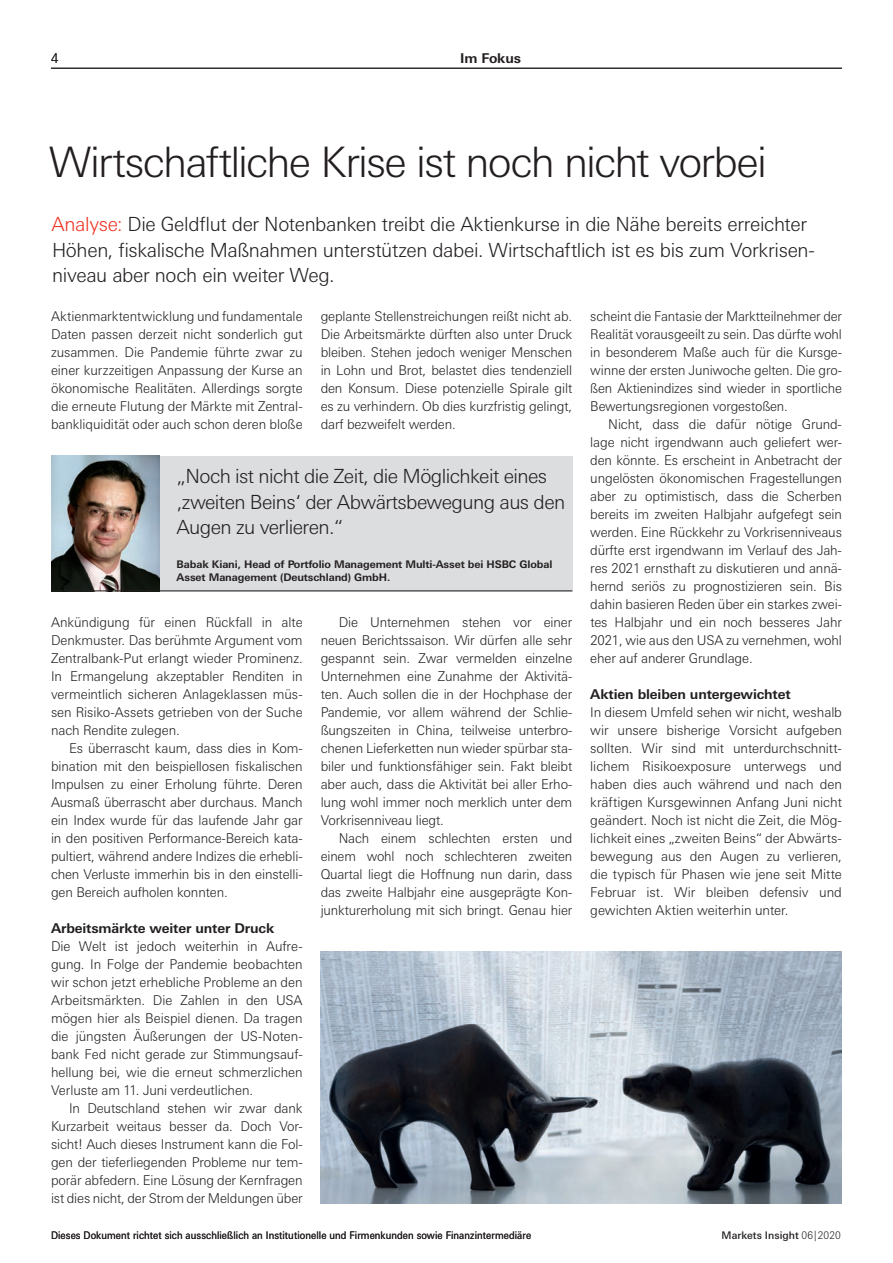
<style>
.page{position:relative;width:893px;height:1263px;background:#fff}
.page>*{position:absolute;margin:0;border:0;box-sizing:border-box;transform-origin:0 0}
.t1{font:300 42px "Univers Nextfor HSBC";letter-spacing:-.04em;color:#231f20}
.t2{font:300 19.5px/25.5px "Univers Nextfor HSBC";letter-spacing:-.025em;color:#231f20}
.t3{font:300 13.5px/18px "Univers Nextfor HSBC";letter-spacing:-.01em;color:#231f20;text-align:justify}
.t4{font:300 13.5px/18px "Univers Nextfor HSBC";letter-spacing:-.01em;color:#231f20;text-align:justify;scale:.96 1}
.t5{font:700 13.5px "Univers Nextfor HSBC";letter-spacing:-.01em;color:#231f20}
.t6{font:10.5px "Univers Nextfor HSBC";letter-spacing:.01em;color:#231f20;scale:.9 1}
.t7{font:700 10.5px/13.5px "Univers Nextfor HSBC";letter-spacing:-.01em;color:#231f20}
.t8{font:500 10.5px "Univers Nextfor HSBC";letter-spacing:.005em;color:#231f20}
.s1{color:#ef3122}
.s2{font-weight:300}
</style>
<div class="page">
<div style="left:51px;top:456px;width:521px;height:135px;background:#dcdddf"></div>
<hr style="left:51px;top:68px;width:791px;height:1px;background:#231f20">
<img style="left:51px;top:456px;width:108px;height:135px">
<hr style="left:51px;top:591px;width:521px;height:1px;background:#231f20">
<img style="left:321px;top:951px;width:521px;height:252px">
<p class="t3" style="left:51px;top:48px;width:9px">4</p>
<p class="t5" style="left:460px;top:49px;width:62px">Im Fokus</p>
<h1 class="t1" style="left:49px;top:132px;width:720px">Wirtschaftliche Krise ist noch nicht vorbei</h1>
<h2 class="t2" style="left:51px;top:210px;width:764px"><span class="s1">Analyse:</span> Die Geldflut der Notenbanken treibt die Aktienkurse in die Nähe bereits erreichter<br>Höhen, fiskalische Maßnahmen unterstützen dabei. Wirtschaftlich ist es bis zum Vorkrisen&shy;niveau aber noch ein weiter Weg.</h2>
<p class="t3" style="left:51px;top:306px;width:253px">Aktienmarktentwicklung und fundamentale Daten passen derzeit nicht sonderlich gut zusammen. Die Pandemie führte zwar zu einer kurzzeitigen Anpassung der Kurse an ökonomische Realitäten. Allerdings sorgte die erneute Flutung der Märkte mit Zentral&shy;bankliquidität oder auch schon deren bloße</p>
<p class="t3" style="left:321px;top:306px;width:253px">geplante Stellenstreichungen reißt nicht ab.<br>Die Arbeitsmärkte dürften also unter Druck bleiben. Stehen jedoch weniger Menschen in Lohn und Brot, belastet dies tendenziell den Konsum. Diese potenzielle Spirale gilt es zu verhindern. Ob dies kurzfristig gelingt, darf bezweifelt werden.</p>
<h2 class="t2" style="left:177px;top:462px;width:390px">„Noch ist nicht die Zeit, die Möglichkeit eines ‚zweiten Beins‘ der Abwärtsbewegung aus den<br>Augen zu verlieren.“</h2>
<p class="t7" style="left:177px;top:556px;width:377px">Babak Kiani, Head of Portfolio Management Multi-Asset bei HSBC Global<br>Asset Management (Deutschland) GmbH.</p>
<p class="t3" style="left:51px;top:612px;width:253px">Ankündigung für einen Rückfall in alte Denkmuster. Das berühmte Argument vom Zentralbank-Put erlangt wieder Prominenz.<br>In Ermangelung akzeptabler Renditen in vermeintlich sicheren Anlageklassen müs&shy;sen Risiko-Assets getrieben von der Suche nach Rendite zulegen.</p>
<p class="t3" style="left:51px;top:738px;width:253px;text-indent:18px">Es überrascht kaum, dass dies in Kom&shy;bination mit den beispiellosen fiskalischen Impulsen zu einer Erholung führte. Deren Ausmaß überrascht aber durchaus. Manch ein Index wurde für das laufende Jahr gar in den positiven Performance-Bereich kata&shy;pultiert, während andere Indizes die erhebli&shy;chen Verluste immerhin bis in den einstelli&shy;gen Bereich aufholen konnten.</p>
<p class="t5" style="left:51px;top:919px;width:225px">Arbeitsmärkte weiter unter Druck</p>
<p class="t3" style="left:51px;top:936px;width:253px">Die Welt ist jedoch weiterhin in Aufre&shy;gung. In Folge der Pandemie beobachten wir schon jetzt erhebliche Probleme an den Arbeitsmärkten. Die Zahlen in den USA mögen hier als Beispiel dienen. Da tragen die jüngsten Äußerungen der US-Noten&shy;bank Fed nicht gerade zur Stimmungsauf&shy;hellung bei, wie die erneut schmerzlichen Verluste am 11. Juni verdeutlichen.</p>
<p class="t3" style="left:51px;top:1098px;width:253px;text-indent:18px">In Deutschland stehen wir zwar dank Kurzarbeit weitaus besser da. Doch Vor&shy;sicht! Auch dieses Instrument kann die Fol&shy;gen der tieferliegenden Probleme nur tem&shy;porär abfedern. Eine Lösung der Kernfragen ist dies nicht, der Strom der Meldungen über</p>
<p class="t3" style="left:321px;top:612px;width:253px;text-indent:18px">Die Unternehmen stehen vor einer neuen Berichtssaison. Wir dürfen alle sehr gespannt sein. Zwar vermelden einzelne Unternehmen eine Zunahme der Aktivitä&shy;ten. Auch sollen die in der Hochphase der Pandemie, vor allem während der Schlie&shy;ßungszeiten in China, teilweise unterbro&shy;chenen Lieferketten nun wieder spürbar sta&shy;biler und funktionsfähiger sein. Fakt bleibt aber auch, dass die Aktivität bei aller Erho&shy;lung wohl immer noch merklich unter dem Vorkrisenniveau liegt.</p>
<p class="t4" style="left:321px;top:828px;width:264px;text-indent:18px">Nach einem schlechten ersten und einem wohl noch schlechteren zweiten Quartal liegt die Hoffnung nun darin, dass das zweite Halbjahr eine ausgeprägte Kon&shy;junkturerholung mit sich bringt. Genau hier</p>
<p class="t6" style="left:51px;top:1228px;width:535px">Dieses Dokument richtet sich ausschließlich an Institutionelle und Firmenkunden sowie Finanzintermediäre</p>
<p class="t4" style="left:590px;top:306px;width:264px">scheint die Fantasie der Marktteilnehmer der Realität vorausgeeilt zu sein. Das dürfte wohl in besonderem Maße auch für die Kursge&shy;winne der ersten Juniwoche gelten. Die gro&shy;ßen Aktienindizes sind wieder in sportliche Bewertungsregionen vorgestoßen.</p>
<p class="t3" style="left:590px;top:414px;width:253px;text-indent:18px">Nicht, dass die dafür nötige Grund&shy;lage nicht irgendwann auch geliefert wer&shy;den könnte. Es erscheint in Anbetracht der ungelösten ökonomischen Fragestellungen aber zu optimistisch, dass die Scherben bereits im zweiten Halbjahr aufgefegt sein werden. Eine Rückkehr zu Vorkrisenniveaus dürfte erst irgendwann im Verlauf des Jah&shy;res 2021 ernsthaft zu diskutieren und annä&shy;hernd seriös zu prognostizieren sein. Bis dahin basieren Reden über ein starkes zwei&shy;tes Halbjahr und ein noch besseres Jahr 2021, wie aus den USA zu vernehmen, wohl eher auf anderer Grundlage.</p>
<p class="t5" style="left:590px;top:685px;width:202px">Aktien bleiben untergewichtet</p>
<p class="t3" style="left:590px;top:702px;width:253px">In diesem Umfeld sehen wir nicht, weshalb wir unsere bisherige Vorsicht aufgeben sollten. Wir sind mit unterdurchschnitt&shy;lichem Risikoexposure unterwegs und haben dies auch während und nach den kräftigen Kursgewinnen Anfang Juni nicht geändert. Noch ist nicht die Zeit, die Mög&shy;lichkeit eines „zweiten Beins“ der Abwärts&shy;bewegung aus den Augen zu verlieren, die typisch für Phasen wie jene seit Mitte Februar ist. Wir bleiben defensiv und gewichten Aktien weiterhin unter.</p>
<p class="t8" style="left:721px;top:1228px;width:121px">Markets Insight <span class="s2">06|2020</span></p>
</div>
